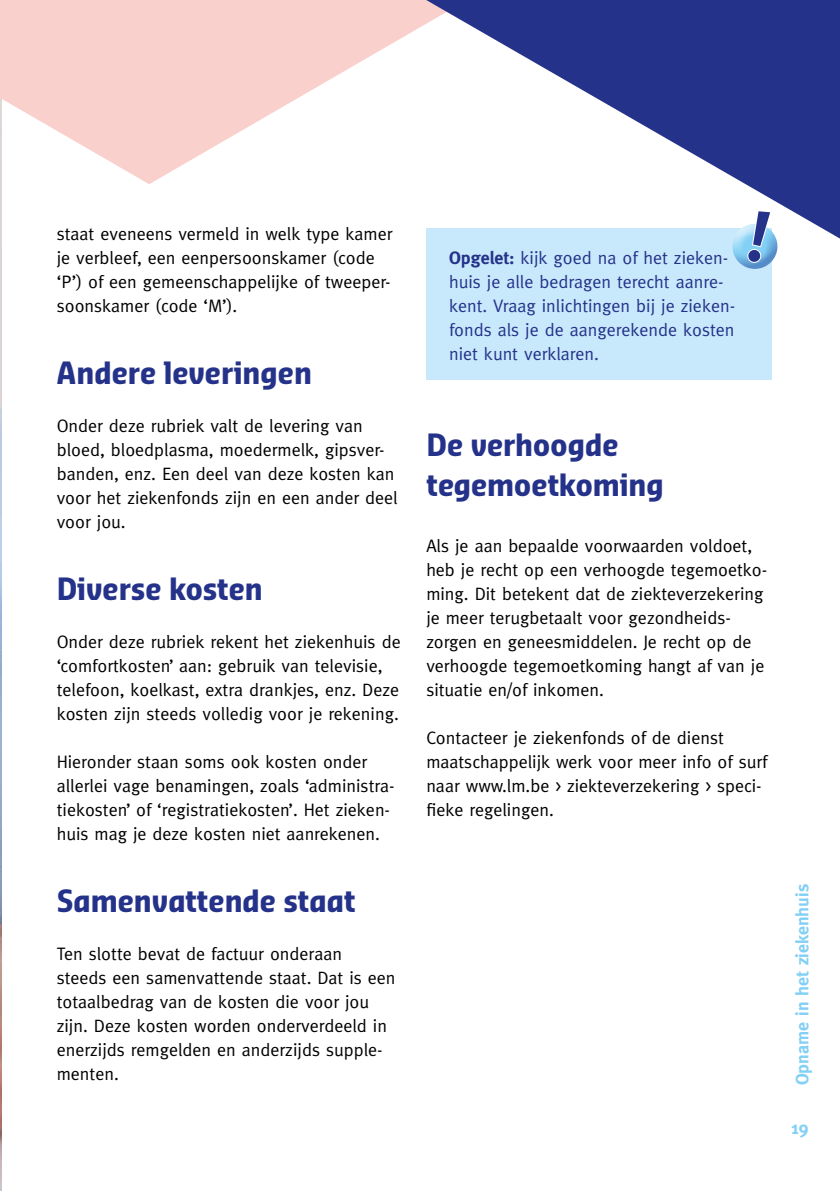
<style>
.page{position:relative;width:840px;height:1191px;background:#fff}
.page>*{position:absolute;margin:0;border:0;box-sizing:border-box;transform-origin:0 0}
.t1{font:700 30px/40px "Sansa Con Pro";color:#25328a}
.t2{font:18px/24px "Meta";color:#000}
.t3{font:18px/24px "Meta";color:#25328a}
.t4{font:700 18px "Meta";color:#82d0f5}
.s1{font-weight:700}
</style>
<div class="page">
<img style="left:0;top:184px;width:2px;height:1007px">
<svg style="left:0;top:0;width:396px;height:184px;fill:#fad0cd"></svg>
<svg style="left:396px;top:0;width:443px;height:248px"></svg>
<div style="left:426px;top:228px;width:345px;height:151px;background:#c8e8fb"></div>
<div style="left:729px;top:220px;width:48px;height:35px;background:#fff"></div>
<div style="left:729px;top:229px;width:48px;height:41px;background:#25328a;opacity:.41"></div>
<svg style="left:745px;top:209px;width:27px;height:56px"></svg>
<p class="t2" style="left:57px;top:221px;width:337px">staat eveneens vermeld in welk type kamer je verbleef, een eenpersoonskamer (code ‘P’) of een gemeenschappelijke of tweeper&shy;soonskamer (code ‘M’).</p>
<h1 class="t1" style="left:57px;top:353px;width:256px">Andere leveringen</h1>
<p class="t2" style="left:57px;top:414px;width:342px">Onder deze rubriek valt de levering van bloed, bloedplasma, moedermelk, gipsver&shy;banden, enz. Een deel van deze kosten kan voor het ziekenfonds zijn en een ander deel voor jou.</p>
<h1 class="t1" style="left:57px;top:569px;width:207px">Diverse kosten</h1>
<p class="t2" style="left:57px;top:630px;width:345px">Onder deze rubriek rekent het ziekenhuis de ‘comfortkosten’ aan: gebruik van televisie, telefoon, koelkast, extra drankjes, enz. Deze kosten zijn steeds volledig voor je rekening.</p>
<p class="t2" style="left:57px;top:750px;width:339px">Hieronder staan soms ook kosten onder allerlei vage benamingen, zoals ‘administra&shy;tiekosten’ of ‘registratiekosten’. Het zieken&shy;huis mag je deze kosten niet aanrekenen.</p>
<h1 class="t1" style="left:57px;top:881px;width:300px">Samenvattende staat</h1>
<p class="t2" style="left:57px;top:942px;width:340px">Ten slotte bevat de factuur onderaan steeds een samenvattende staat. Dat is een totaalbedrag van de kosten die voor jou zijn. Deze kosten worden onderverdeeld in enerzijds remgelden en anderzijds supple&shy;menten.</p>
<p class="t3" style="left:449px;top:246px;width:280px"><span class="s1">Opgelet:</span> kijk goed na of het zieken-</p>
<p class="t3" style="left:449px;top:270px;width:287px">huis je alle bedragen terecht aanre&shy;kent. Vraag inlichtingen bij je zieken&shy;fonds als je de aangerekende kosten niet kunt verklaren.</p>
<h1 class="t1" style="left:426px;top:425px;width:239px">De verhoogde tegemoetkoming</h1>
<p class="t2" style="left:426px;top:534px;width:342px">Als je aan bepaalde voorwaarden voldoet, heb je recht op een verhoogde tegemoetko&shy;ming. Dit betekent dat de ziekteverzekering je meer terugbetaalt voor gezondheids&shy;zorgen en geneesmiddelen. Je recht op de verhoogde tegemoetkoming hangt af van je situatie en/of inkomen.</p>
<p class="t2" style="left:426px;top:726px;width:342px">Contacteer je ziekenfonds of de dienst maatschappelijk werk voor meer info of surf naar www.lm.be &gt; ziekteverzekering &gt; speci&shy;fieke regelingen.</p>
<p class="t4" style="left:791px;top:1085px;width:203px;rotate:-90deg">Opname in het ziekenhuis</p>
<p class="t4" style="left:790px;top:1117px;width:19px">19</p>
</div>
